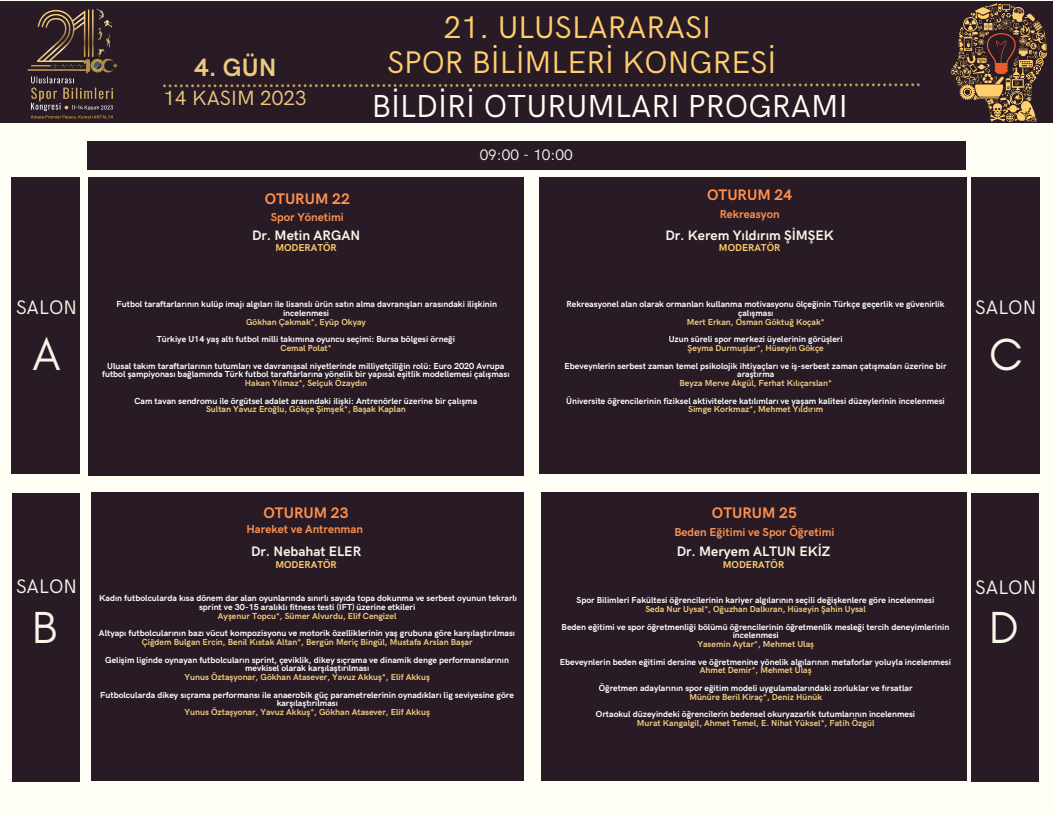
<style>
.page{position:relative;width:1053px;height:815px;background:#fff}
.page>*{position:absolute;margin:0;border:0;box-sizing:border-box;transform-origin:0 0}
.t1{font:45.75px "Glacial Indifference";color:#f6f6e9}
.t2{font:31.88px "HK Grotesk";color:#fffef5}
.t3{font:31.38px "HK Grotesk";color:#ffce6d}
.t4{font:700 25.12px "HK Grotesk";color:#eeca7e}
.t5{font:20.62px "HK Grotesk";color:#eeca7e}
.t6{font:19.62px "HK Grotesk";color:#f6f6e9}
.t7{font:700 15.25px "HK Grotesk";color:#ff914d}
.t8{font:15.25px "HK Grotesk";color:#f6f6e9}
.t9{font:700 13.75px "HK Grotesk";color:#f6f6e9}
.t10{font:700 11.5px "HK Grotesk";color:#ff914d}
.t11{font:700 10px "HK Grotesk";color:#ffce6d}
.t12{font:700 8.75px/8.8px "HK Grotesk";color:#fff;text-align:center}
.t13{font:700 8.75px "HK Grotesk";color:#eeca7e}
</style>
<div class="page">
<div style="left:0;top:0;width:1052px;height:814px;background:#fffef5"></div>
<div style="left:12px;top:177px;width:68px;height:296px;background:#291b25"></div>
<div style="left:0;top:1px;width:1052px;height:122px;background:#291b25"></div>
<div style="left:12px;top:493px;width:68px;height:288px;background:#291b25"></div>
<svg style="left:950px;top:3px;width:96px;height:119px"></svg>
<div style="left:87px;top:141px;width:878px;height:28px;background:#291b25"></div>
<img style="left:27px;top:8px;width:90px;height:111px">
<div style="left:88px;top:177px;width:435px;height:298px;background:#291b25"></div>
<div style="left:538px;top:177px;width:428px;height:296px;background:#291b25"></div>
<div style="left:540px;top:492px;width:426px;height:289px;background:#291b25"></div>
<div style="left:91px;top:492px;width:432px;height:289px;background:#291b25"></div>
<svg style="left:163px;top:83px;width:756px;height:4px"></svg>
<svg style="left:998px;top:177px;width:31px;height:1px"></svg>
<div style="left:970px;top:178px;width:69px;height:296px;background:#291b25"></div>
<div style="left:971px;top:493px;width:68px;height:288px;background:#291b25"></div>
<p class="t6" style="left:16px;top:296px;width:63px">SALON</p>
<p class="t1" style="left:32px;top:326px;width:30px">A</p>
<p class="t4" style="left:194px;top:54px;width:84px">4. GÜN</p>
<p class="t3" style="left:444px;top:10px;width:269px">21. ULUSLARARASI</p>
<p class="t3" style="left:387px;top:45px;width:391px">SPOR BİLİMLERİ KONGRESİ</p>
<p class="t5" style="left:163px;top:86px;width:145px">14 KASIM 2023</p>
<p class="t2" style="left:371px;top:89px;width:477px">BİLDİRİ OTURUMLARI PROGRAMI</p>
<p class="t8" style="left:479px;top:146px;width:94px">09:00 - 10:00</p>
<p class="t7" style="left:265px;top:190px;width:87px">OTURUM 22</p>
<p class="t10" style="left:271px;top:211px;width:75px">Spor Yönetimi</p>
<p class="t7" style="left:707px;top:187px;width:87px">OTURUM 24</p>
<p class="t10" style="left:719px;top:208px;width:61px">Rekreasyon</p>
<p class="t9" style="left:252px;top:227px;width:109px">Dr. Metin ARGAN</p>
<p class="t11" style="left:275px;top:242px;width:63px">MODERATÖR</p>
<p class="t9" style="left:665px;top:227px;width:170px">Dr. Kerem Yıldırım ŞİMŞEK</p>
<p class="t11" style="left:719px;top:242px;width:63px">MODERATÖR</p>
<p class="t12" style="left:117px;top:300px;width:382px">Futbol taraftarlarının kulüp imajı algıları ile lisanslı ürün satın alma davranışları arasındaki ilişkinin incelenmesi</p>
<p class="t13" style="left:246px;top:317px;width:121px">Gökhan Çakmak*, Eyüp Okyay</p>
<p class="t12" style="left:157px;top:335px;width:300px">Türkiye U14 yaş altı futbol milli takımına oyuncu seçimi: Bursa bölgesi örneği</p>
<p class="t13" style="left:280px;top:343px;width:52px">Cemal Polat*</p>
<p class="t12" style="left:102px;top:361px;width:409px">Ulusal takım taraftarlarının tutumları ve davranışsal niyetlerinde milliyetçiliğin rolü: Euro 2020 Avrupa futbol şampiyonası bağlamında Türk futbol taraftarlarına yönelik bir yapısal eşitlik modellemesi çalışması</p>
<p class="t13" style="left:245px;top:378px;width:124px">Hakan Yılmaz*, Selçuk Özaydın</p>
<p class="t12" style="left:134px;top:396px;width:344px">Cam tavan sendromu ile örgütsel adalet arasındaki ilişki: Antrenörler üzerine bir çalışma</p>
<p class="t13" style="left:206px;top:404px;width:201px">Sultan Yavuz Eroğlu, Gökçe Şimşek*, Başak Kaplan</p>
<p class="t12" style="left:566px;top:300px;width:379px">Rekreasyonel alan olarak ormanları kullanma motivasyonu ölçeğinin Türkçe geçerlik ve güvenirlik çalışması</p>
<p class="t13" style="left:686px;top:317px;width:139px">Mert Erkan, Osman Göktuğ Koçak*</p>
<p class="t12" style="left:668px;top:335px;width:175px">Uzun süreli spor merkezi üyelerinin görüşleri</p>
<p class="t13" style="left:687px;top:343px;width:138px">Şeyma Durmuşlar*, Hüseyin Gökçe</p>
<p class="t12" style="left:564px;top:361px;width:383px">Ebeveynlerin serbest zaman temel psikolojik ihtiyaçları ve iş-serbest zaman çatışmaları üzerine bir araştırma</p>
<p class="t13" style="left:679px;top:378px;width:154px">Beyza Merve Akgül, Ferhat Kılıçarslan*</p>
<p class="t12" style="left:566px;top:396px;width:380px">Üniversite öğrencilerinin fiziksel aktivitelere katılımları ve yaşam kalitesi düzeylerinin incelenmesi</p>
<p class="t13" style="left:688px;top:404px;width:137px">Simge Korkmaz*, Mehmet Yıldırım</p>
<p class="t6" style="left:975px;top:296px;width:63px">SALON</p>
<p class="t1" style="left:989px;top:326px;width:35px">C</p>
<p class="t6" style="left:16px;top:575px;width:63px">SALON</p>
<p class="t1" style="left:32px;top:599px;width:26px">B</p>
<p class="t7" style="left:263px;top:505px;width:87px">OTURUM 23</p>
<p class="t10" style="left:246px;top:523px;width:118px">Hareket ve Antrenman</p>
<p class="t9" style="left:251px;top:544px;width:112px">Dr. Nebahat ELER</p>
<p class="t11" style="left:275px;top:559px;width:63px">MODERATÖR</p>
<p class="t12" style="left:99px;top:594px;width:419px">Kadın futbolcularda kısa dönem dar alan oyunlarında sınırlı sayıda topa dokunma ve serbest oyunun tekrarlı sprint ve 30-15 aralıklı fitness testi (IFT) üzerine etkileri</p>
<p class="t13" style="left:218px;top:611px;width:180px">Ayşenur Topcu*, Sümer Alvurdu, Elif Cengizel</p>
<p class="t12" style="left:99px;top:629px;width:417px">Altyapı futbolcularının bazı vücut kompozisyonu ve motorik özelliklerinin yaş grubuna göre karşılaştırılması</p>
<p class="t13" style="left:142px;top:637px;width:332px">Çiğdem Bulgan Ercin, Benil Kıstak Altan*, Bergün Meriç Bingül, Mustafa Arslan Başar</p>
<p class="t12" style="left:105px;top:655px;width:405px">Gelişim liginde oynayan futbolcuların sprint, çeviklik, dikey sıçrama ve dinamik denge performanslarının mevkisel olarak karşılaştırılması</p>
<p class="t13" style="left:184px;top:672px;width:247px">Yunus Öztaşyonar, Gökhan Atasever, Yavuz Akkuş*, Elif Akkuş</p>
<p class="t12" style="left:100px;top:690px;width:415px">Futbolcularda dikey sıçrama performansı ile anaerobik güç parametrelerinin oynadıkları lig seviyesine göre karşılaştırılması</p>
<p class="t13" style="left:184px;top:707px;width:247px">Yunus Öztaşyonar, Yavuz Akkuş*, Gökhan Atasever, Elif Akkuş</p>
<p class="t7" style="left:712px;top:504px;width:87px">OTURUM 25</p>
<p class="t10" style="left:674px;top:525px;width:161px">Beden Eğitimi ve Spor Öğretimi</p>
<p class="t9" style="left:676px;top:544px;width:155px">Dr. Meryem ALTUN EKİZ</p>
<p class="t11" style="left:722px;top:559px;width:63px">MODERATÖR</p>
<p class="t12" style="left:576px;top:596px;width:359px">Spor Bilimleri Fakültesi öğrencilerinin kariyer algılarının seçili değişkenlere göre incelenmesi</p>
<p class="t13" style="left:645px;top:604px;width:222px">Seda Nur Uysal*, Oğuzhan Dalkıran, Hüseyin Şahin Uysal</p>
<p class="t12" style="left:561px;top:622px;width:389px">Beden eğitimi ve spor öğretmenliği bölümü öğrencilerinin öğretmenlik mesleği tercih deneyimlerinin incelenmesi</p>
<p class="t13" style="left:697px;top:639px;width:118px">Yasemin Aytar*, Mehmet Ulaş</p>
<p class="t12" style="left:560px;top:657px;width:392px">Ebeveynlerin beden eğitimi dersine ve öğretmenine yönelik algılarının metaforlar yoluyla incelenmesi</p>
<p class="t13" style="left:700px;top:665px;width:113px">Ahmet Demir*, Mehmet Ulaş</p>
<p class="t12" style="left:598px;top:684px;width:315px">Öğretmen adaylarının spor eğitim modeli uygulamalarındaki zorluklar ve fırsatlar</p>
<p class="t13" style="left:689px;top:692px;width:134px">Münüre Beril Kiraç*, Deniz Hünük</p>
<p class="t12" style="left:596px;top:710px;width:321px">Ortaokul düzeyindeki öğrencilerin bedensel okuryazarlık tutumlarının incelenmesi</p>
<p class="t13" style="left:637px;top:718px;width:239px">Murat Kangalgil, Ahmet Temel, E. Nihat Yüksel*, Fatih Özgül</p>
<p class="t6" style="left:975px;top:576px;width:63px">SALON</p>
<p class="t1" style="left:988px;top:599px;width:31px">D</p>
</div>
